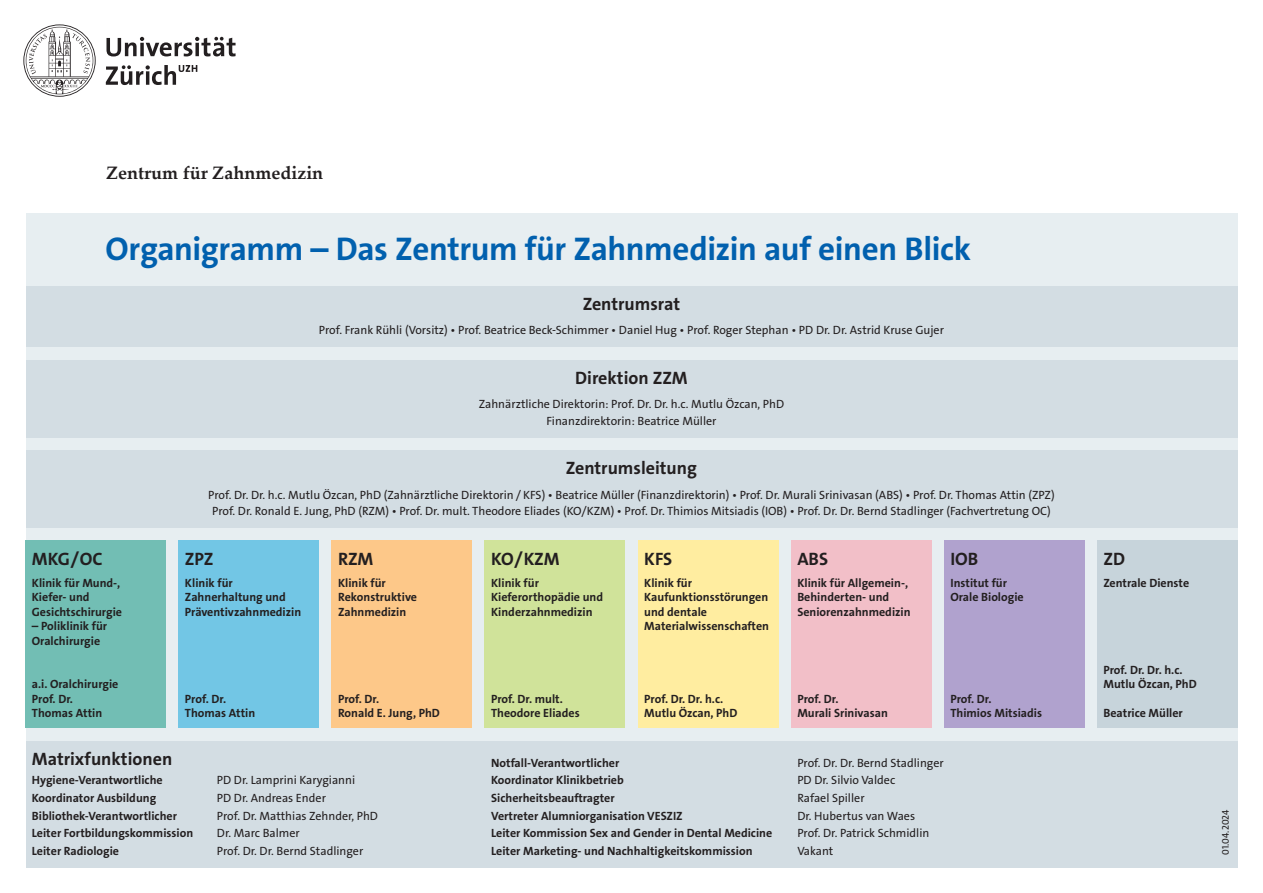
<style>
.page{position:relative;width:1263px;height:893px;background:#fff}
.page>*{position:absolute;margin:0;border:0;box-sizing:border-box;transform-origin:0 0}
._01_Titel{font:33px "The Sans LP7 Bld";letter-spacing:-.015em;color:#0160ae}
._02_ZL-Funktion{font:18px "The Sans LP7 Bld";color:#231f20}
._03_Klinik-Kürzel{font:18px "The Sans LP7 Bld";color:#231f20}
.UZH_Einheit_Autor{font:700 18px "Palatino Linotype";color:#231f20}
._04_Matrixfunktionen_Titel{font:18px "The Sans LP7 Bld";color:#231f20}
._03_Klinik-Namen{font:12px/14.5px "The Sans LP7 Bld";color:#231f20}
._04_Matrixfunktionen_Text{font:12px/16.8px "The Sans LP5 Plain";color:#231f20;text-align:center}
._04_Matrixfunktionen_Text-2{font:12px "The Sans LP7 Bld";color:#231f20}
._02_ZL-Funktion-2{font:12px/16.8px "The Sans LP5 Plain";color:#231f20;text-align:center}
._04_Matrixfunktionen_Titel-2{font:12px "The Sans LP5 Plain";color:#231f20}
._04_Matrixfunktionen_Titel-3{font:12px "The Sans LP7 Bld";color:#231f20}
.Datum{font:9.75px "The Sans LP5 Plain";letter-spacing:-.015em;color:#231f20}
</style>
<div class="page">
<svg style="left:23px;top:24px;width:213px;height:73px"></svg>
<div style="left:26px;top:213px;width:1211px;height:654px;background:#e7eef1"></div>
<div style="left:26px;top:741px;width:1211px;height:126px;background:#d3dde3"></div>
<div style="left:26px;top:360px;width:1211px;height:78px;background:#d3dde3"></div>
<div style="left:26px;top:286px;width:1211px;height:61px;background:#d3dde3"></div>
<div style="left:26px;top:450px;width:1211px;height:78px;background:#d3dde3"></div>
<div style="left:26px;top:541px;width:140px;height:187px;background:#72beb4"></div>
<div style="left:179px;top:541px;width:140px;height:187px;background:#72c6e5"></div>
<div style="left:332px;top:541px;width:140px;height:187px;background:#fdc889"></div>
<div style="left:485px;top:541px;width:140px;height:187px;background:#d0e39a"></div>
<div style="left:638px;top:541px;width:140px;height:187px;background:#ffeda0"></div>
<div style="left:791px;top:541px;width:140px;height:187px;background:#f2bfc8"></div>
<div style="left:944px;top:541px;width:140px;height:187px;background:#b0a2ce"></div>
<div style="left:1097px;top:541px;width:140px;height:187px;background:#c7d4db"></div>
<p class="UZH_Einheit_Autor" style="left:106px;top:160px;width:218px">Zentrum für Zahnmedizin</p>
<p class="_01_Titel" style="left:105px;top:228px;width:867px">Organigramm – Das Zentrum für Zahnmedizin auf einen Blick</p>
<p class="_02_ZL-Funktion" style="left:583px;top:292px;width:99px">Zentrumsrat</p>
<p class="_02_ZL-Funktion-2" style="left:319px;top:322px;width:626px">Prof. Frank Rühli (Vorsitz) • Prof. Beatrice Beck-Schimmer • Daniel Hug • Prof. Roger Stephan • PD Dr. Dr. Astrid Kruse Gujer</p>
<p class="_02_ZL-Funktion" style="left:575px;top:366px;width:114px">Direktion ZZM</p>
<p class="_02_ZL-Funktion-2" style="left:479px;top:396px;width:307px">Zahnärztliche Direktorin: Prof. Dr. Dr. h.c. Mutlu Özcan, PhD<br>Finanzdirektorin: Beatrice Müller</p>
<p class="_03_Klinik-Kürzel" style="left:32px;top:547px;width:72px">MKG/OC</p>
<p class="_03_Klinik-Namen" style="left:32px;top:575px;width:92px">Klinik für Mund-,<br>Kiefer- und<br>Gesichtschirurgie</p>
<p class="_03_Klinik-Namen" style="left:32px;top:619px;width:77px">– Poliklinik für<br>Oralchirurgie</p>
<p class="_03_Klinik-Namen" style="left:32px;top:677px;width:88px">a.i. Oralchirurgie<br>Prof. Dr.<br>Thomas Attin</p>
<p class="_02_ZL-Funktion" style="left:566px;top:457px;width:133px">Zentrumsleitung</p>
<p class="_04_Matrixfunktionen_Text" style="left:208px;top:486px;width:848px">Prof. Dr. Dr. h.c. Mutlu Özcan, PhD (Zahnärztliche Direktorin / KFS) • Beatrice Müller (Finanzdirektorin) • Prof. Dr. Murali Srinivasan (ABS) • Prof. Dr. Thomas Attin (ZPZ)<br>Prof. Dr. Ronald E. Jung, PhD (RZM) • Prof. Dr. mult. Theodore Eliades (KO/KZM) • Prof. Dr. Thimios Mitsiadis (IOB) • Prof. Dr. Dr. Bernd Stadlinger (Fachvertretung OC)</p>
<p class="_03_Klinik-Kürzel" style="left:185px;top:547px;width:30px">ZPZ</p>
<p class="_03_Klinik-Namen" style="left:185px;top:575px;width:118px">Klinik für<br>Zahnerhaltung und<br>Präventivzahnmedizin</p>
<p class="_03_Klinik-Namen" style="left:185px;top:691px;width:72px">Prof. Dr.<br>Thomas Attin</p>
<p class="_03_Klinik-Kürzel" style="left:338px;top:547px;width:37px">RZM</p>
<p class="_03_Klinik-Namen" style="left:338px;top:575px;width:80px">Klinik für<br>Rekonstruktive<br>Zahnmedizin</p>
<p class="_03_Klinik-Namen" style="left:338px;top:691px;width:103px">Prof. Dr.<br>Ronald E. Jung, PhD</p>
<p class="_03_Klinik-Kürzel" style="left:491px;top:547px;width:70px">KO/KZM</p>
<p class="_03_Klinik-Namen" style="left:491px;top:575px;width:113px">Klinik für<br>Kieferorthopädie und<br>Kinderzahnmedizin</p>
<p class="_03_Klinik-Namen" style="left:491px;top:691px;width:90px">Prof. Dr. mult.<br>Theodore Eliades</p>
<p class="_03_Klinik-Kürzel" style="left:644px;top:547px;width:29px">KFS</p>
<p class="_03_Klinik-Namen" style="left:644px;top:575px;width:126px">Klinik für<br>Kaufunktionsstörungen und dentale<br>Materialwissenschaften</p>
<p class="_03_Klinik-Namen" style="left:644px;top:691px;width:95px">Prof. Dr. Dr. h.c.<br>Mutlu Özcan, PhD</p>
<p class="_03_Klinik-Kürzel" style="left:797px;top:547px;width:32px">ABS</p>
<p class="_03_Klinik-Namen" style="left:797px;top:575px;width:115px">Klinik für Allgemein-,<br>Behinderten- und<br>Seniorenzahnmedizin</p>
<p class="_03_Klinik-Namen" style="left:797px;top:691px;width:92px">Prof. Dr.<br>Murali Srinivasan</p>
<p class="_03_Klinik-Kürzel" style="left:950px;top:547px;width:29px">IOB</p>
<p class="_03_Klinik-Namen" style="left:950px;top:575px;width:75px">Institut für<br>Orale Biologie</p>
<p class="_03_Klinik-Namen" style="left:950px;top:691px;width:93px">Prof. Dr.<br>Thimios Mitsiadis</p>
<p class="_04_Matrixfunktionen_Titel" style="left:32px;top:747px;width:142px">Matrixfunktionen</p>
<p class="_04_Matrixfunktionen_Text-2" style="left:32px;top:773px;width:132px">Hygiene-Verantwortliche</p>
<p class="_04_Matrixfunktionen_Text" style="left:217px;top:772px;width:140px">PD Dr. Lamprini Karygianni</p>
<p class="_04_Matrixfunktionen_Text-2" style="left:32px;top:790px;width:126px">Koordinator Ausbildung</p>
<p class="_04_Matrixfunktionen_Text" style="left:217px;top:790px;width:111px">PD Dr. Andreas Ender</p>
<p class="_04_Matrixfunktionen_Text-2" style="left:32px;top:808px;width:147px">Bibliothek-Verantwortlicher</p>
<p class="_04_Matrixfunktionen_Text" style="left:217px;top:807px;width:163px">Prof. Dr. Matthias Zehnder, PhD</p>
<p class="_04_Matrixfunktionen_Text-2" style="left:32px;top:825px;width:163px">Leiter Fortbildungskommission</p>
<p class="_04_Matrixfunktionen_Text" style="left:217px;top:825px;width:84px">Dr. Marc Balmer</p>
<p class="_04_Matrixfunktionen_Text-2" style="left:32px;top:843px;width:89px">Leiter Radiologie</p>
<p class="_04_Matrixfunktionen_Text" style="left:217px;top:842px;width:148px">Prof. Dr. Dr. Bernd Stadlinger</p>
<p class="_04_Matrixfunktionen_Titel-3" style="left:491px;top:755px;width:130px">Notfall-Verantwortlicher</p>
<p class="_04_Matrixfunktionen_Titel-2" style="left:797px;top:755px;width:148px">Prof. Dr. Dr. Bernd Stadlinger</p>
<p class="_04_Matrixfunktionen_Text-2" style="left:491px;top:773px;width:134px">Koordinator Klinikbetrieb</p>
<p class="_04_Matrixfunktionen_Text" style="left:797px;top:772px;width:99px">PD Dr. Silvio Valdec</p>
<p class="_04_Matrixfunktionen_Text-2" style="left:491px;top:790px;width:125px">Sicherheitsbeauftragter</p>
<p class="_04_Matrixfunktionen_Text" style="left:797px;top:790px;width:69px">Rafael Spiller</p>
<p class="_04_Matrixfunktionen_Text-2" style="left:491px;top:808px;width:193px">Vertreter Alumniorganisation VESZIZ</p>
<p class="_04_Matrixfunktionen_Text" style="left:797px;top:807px;width:119px">Dr. Hubertus van Waes</p>
<p class="_04_Matrixfunktionen_Text-2" style="left:491px;top:825px;width:283px">Leiter Kommission Sex and Gender in Dental Medicine</p>
<p class="_04_Matrixfunktionen_Text" style="left:797px;top:825px;width:134px">Prof. Dr. Patrick Schmidlin</p>
<p class="_04_Matrixfunktionen_Text-2" style="left:491px;top:843px;width:263px">Leiter Marketing- und Nachhaltigkeitskommission</p>
<p class="_04_Matrixfunktionen_Text" style="left:797px;top:842px;width:38px">Vakant</p>
<p class="_03_Klinik-Kürzel" style="left:1103px;top:547px;width:23px">ZD</p>
<p class="_03_Klinik-Namen" style="left:1103px;top:575px;width:87px">Zentrale Dienste</p>
<p class="_03_Klinik-Namen" style="left:1103px;top:662px;width:95px">Prof. Dr. Dr. h.c.<br>Mutlu Özcan, PhD</p>
<p class="_03_Klinik-Namen" style="left:1103px;top:706px;width:81px">Beatrice Müller</p>
<p class="Datum" style="left:1219px;top:855px;width:46px;rotate:-90deg">01.04.2024</p>
</div>
